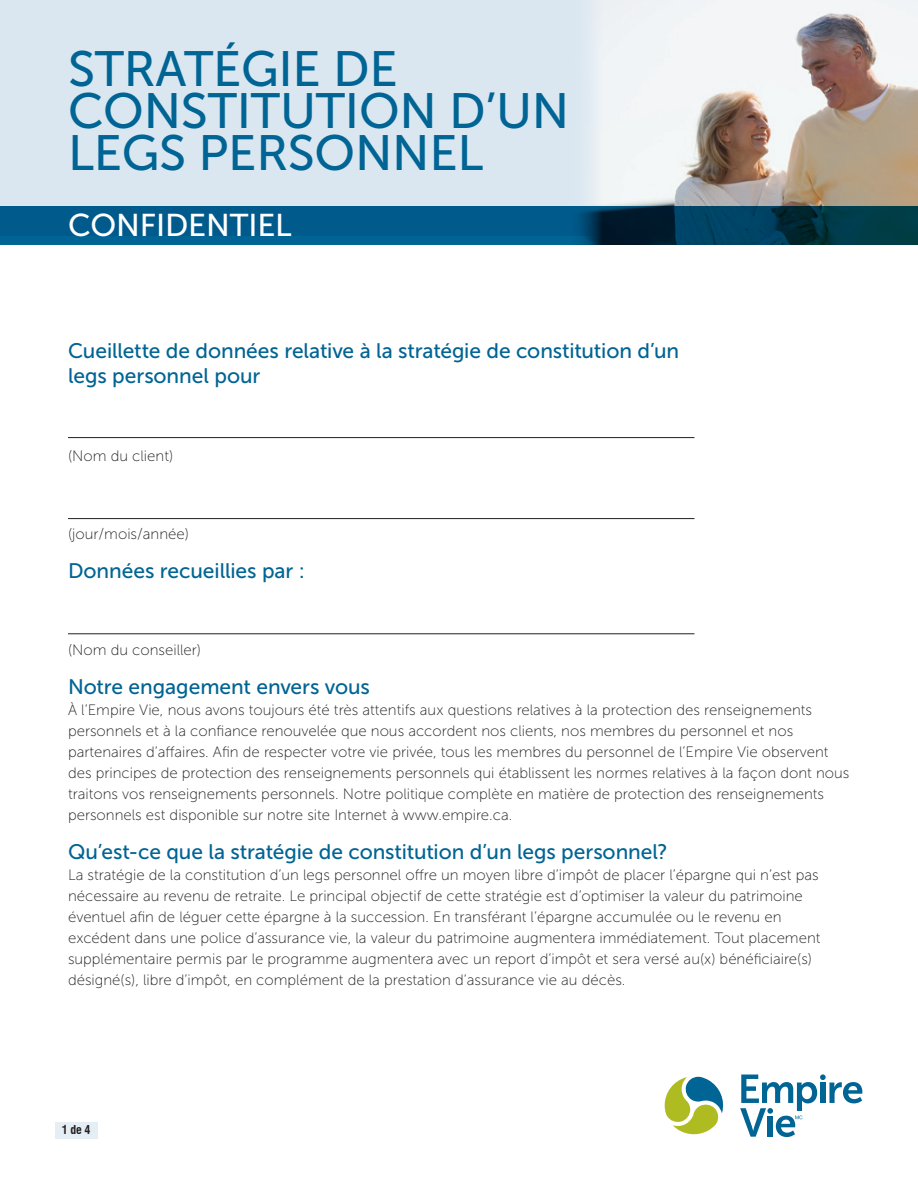
<style>
.page{position:relative;width:918px;height:1188px;background:#fff}
.page>*{position:absolute;margin:0;border:0;box-sizing:border-box;transform-origin:0 0}
.t1{font:49.5px/42px "Museo Sans 500";letter-spacing:-.005em;color:#006494}
.t2{font:31.5px "Museo Sans 500";letter-spacing:-.005em;color:#fff}
.New_Brand_Heading_2{font:21px/25.2px "Museo Sans 500";letter-spacing:-.005em;color:#006494}
.t3{font:15px/21px "Museo Sans 100";color:#231f20}
.Form_Main_Heading{font:700 condensed 12px "Swiss 721 BT";color:#231f20}
</style>
<div class="page">
<div style="left:0;top:0;width:918px;height:236px;background:#dae7f1"></div>
<img style="left:591px;top:0;width:327px;height:206px">
<svg style="left:0;top:206px;width:918px;height:39px;background:#004d74"></svg>
<hr style="left:68px;top:437px;width:626px;height:1px;background:#231f20">
<svg style="left:740px;top:1074px;width:122px;height:63px"></svg>
<svg style="left:665px;top:1077px;width:59px;height:58px"></svg>
<hr style="left:68px;top:518px;width:626px;height:1px;background:#231f20">
<hr style="left:68px;top:634px;width:626px;height:1px;background:#231f20">
<div style="left:55px;top:1122px;width:43px;height:16px;background:#e5eef5"></div>
<p class="t1" style="left:68px;top:48px;width:503px">STRATÉGIE DE<br>CONSTITUTION D’UN<br>LEGS PERSONNEL</p>
<p class="t2" style="left:68px;top:208px;width:225px">CONFIDENTIEL</p>
<p class="New_Brand_Heading_2" style="left:68px;top:338px;width:613px">Cueillette de données relative à la stratégie de constitution d’un legs personnel pour</p>
<p class="t3" style="left:68px;top:445px;width:107px">(Nom du client)</p>
<p class="t3" style="left:68px;top:523px;width:122px">(jour/mois/année)</p>
<p class="New_Brand_Heading_2" style="left:68px;top:558px;width:238px">Données recueillies par :</p>
<p class="t3" style="left:68px;top:640px;width:135px">(Nom du conseiller)</p>
<p class="New_Brand_Heading_2" style="left:68px;top:674px;width:303px">Notre engagement envers vous</p>
<p class="t3" style="left:68px;top:700px;width:783px">À l’Empire Vie, nous avons toujours été très attentifs aux questions relatives à la protection des renseignements personnels et à la confiance renouvelée que nous accordent nos clients, nos membres du personnel et nos partenaires d’affaires. Afin de respecter votre vie privée, tous les membres du personnel de l’Empire Vie observent des principes de protection des renseignements personnels qui établissent les normes relatives à la façon dont nous traitons vos renseignements personnels. Notre politique complète en matière de protection des renseignements personnels est disponible sur notre site Internet à www.empire.ca.</p>
<p class="New_Brand_Heading_2" style="left:68px;top:839px;width:601px">Qu’est-ce que la stratégie de constitution d’un legs personnel?</p>
<p class="t3" style="left:68px;top:864px;width:754px">La stratégie de la constitution d’un legs personnel offre un moyen libre d’impôt de placer l’épargne qui n’est pas nécessaire au revenu de retraite. Le principal objectif de cette stratégie est d’optimiser la valeur du patrimoine éventuel afin de léguer cette épargne à la succession. En transférant l’épargne accumulée ou le revenu en excédent dans une police d’assurance vie, la valeur du patrimoine augmentera immédiatement. Tout placement supplémentaire permis par le programme augmentera avec un report d’impôt et sera versé au(x) bénéficiaire(s) désigné(s), libre d’impôt, en complément de la prestation d’assurance vie au décès.</p>
<p class="Form_Main_Heading" style="left:62px;top:1122px;width:30px">1 de 4</p>
</div>
